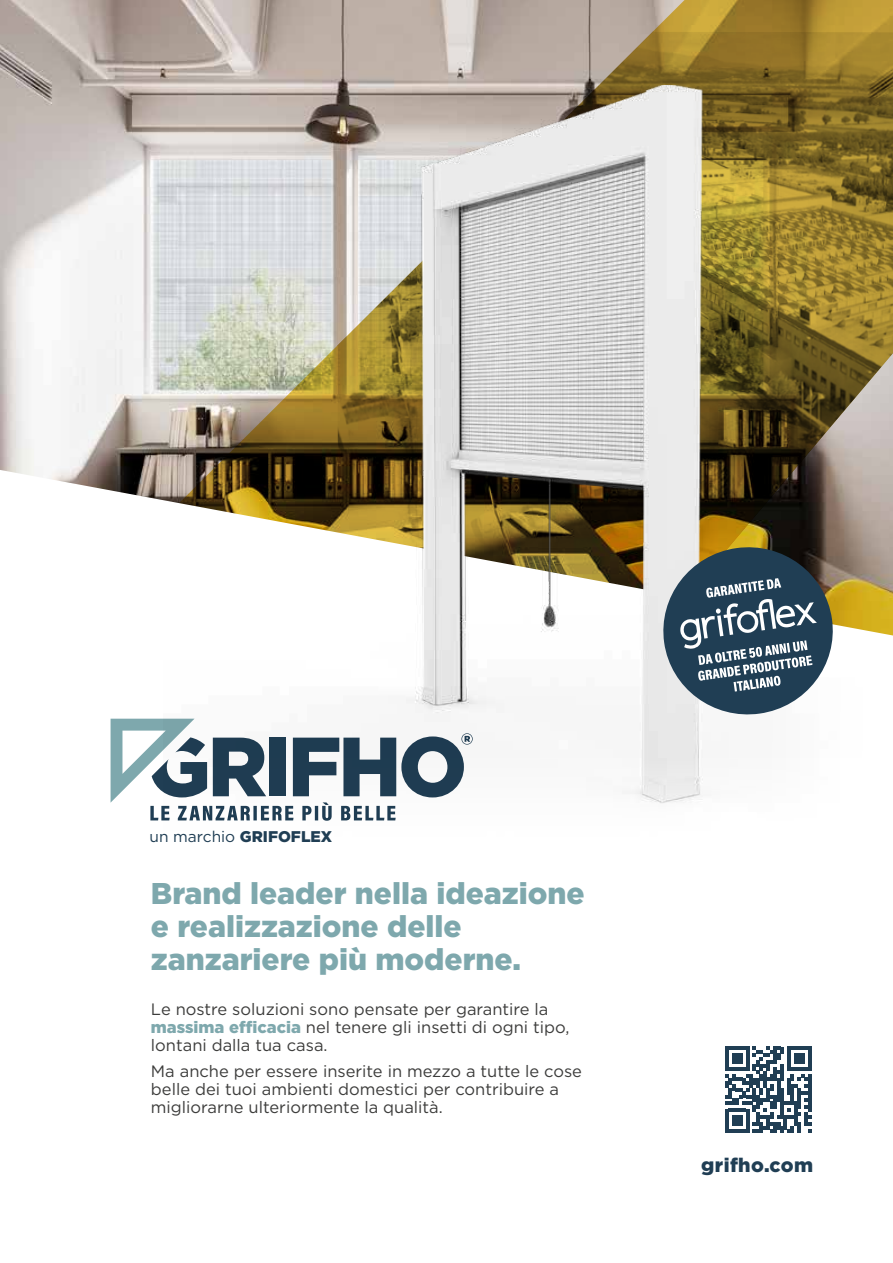
<style>
.page{position:relative;width:893px;height:1263px;background:#fff}
.page>*{position:absolute;margin:0;border:0;box-sizing:border-box;transform-origin:0 0}
.t1{font:900 30px/33px "Gotham";color:#7ea8ad}
.t2{font:900 19.65px "Gotham";letter-spacing:.02em;color:#203e54}
.t3{font:16.5px/18px "Gotham";color:#3c3c3b}
.t4{font:15.45px "Gotham";color:#203e54}
.s1{font-weight:900}
.s2{font-weight:900;color:#7ea8ad}
</style>
<div class="page">
<img style="left:0;top:0;width:53px;height:470px">
<svg style="left:53px;top:0;width:840px;height:470px"></svg>
<img style="left:337px;top:31px;width:556px;height:54px">
<svg style="left:725px;top:1046px;width:86px;height:87px"></svg>
<svg style="left:111px;top:719px;width:52px;height:102px"></svg>
<img style="left:163px;top:85px;width:730px;height:736px">
<svg style="left:658px;top:542px;width:180px;height:178px"></svg>
<p class="t4" style="left:150px;top:826px;width:184px">un marchio <span class="s1">GRIFOFLEX</span></p>
<h1 class="t1" style="left:151px;top:877px;width:435px">Brand leader nella ideazione e realizzazione delle zanzariere più moderne.</h1>
<p class="t3" style="left:151px;top:999px;width:420px">Le nostre soluzioni sono pensate per garantire la <span class="s2">massima efficacia</span> nel tenere gli insetti di ogni tipo, lontani dalla tua casa.</p>
<p class="t3" style="left:151px;top:1062px;width:433px">Ma anche per essere inserite in mezzo a tutte le cose belle dei tuoi ambienti domestici per contribuire a migliorarne ulteriormente la qualità.</p>
<p class="t2" style="left:701px;top:1152px;width:113px">grifho.com</p>
</div>
